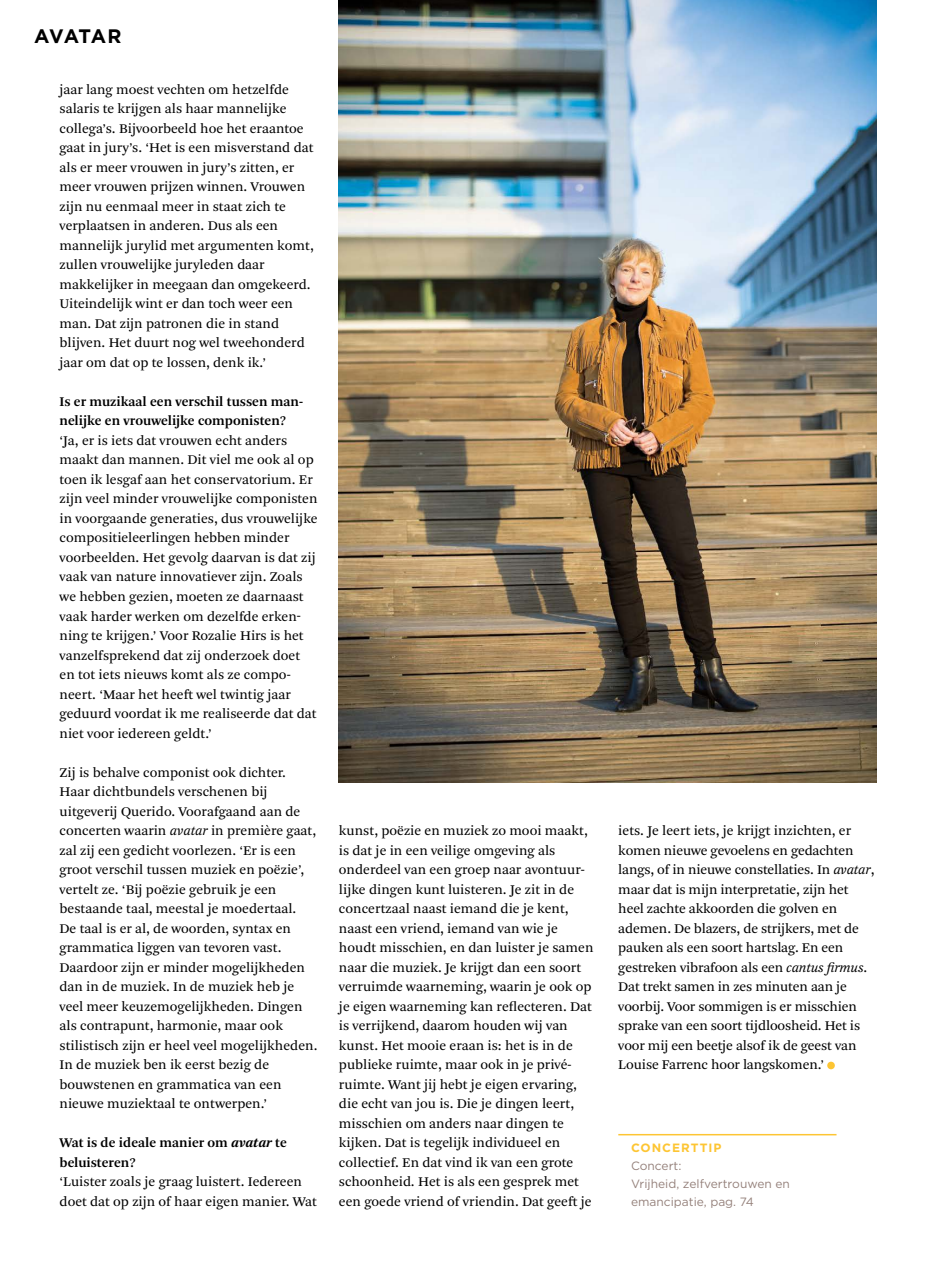
<style>
.page{position:relative;width:936px;height:1285px;background:#fff}
.page>*{position:absolute;margin:0;border:0;box-sizing:border-box;transform-origin:0 0}
.t1{font:700 19.5px "Gotham";letter-spacing:-.01em;color:#000}
.t2{font:13.95px/19.5px "Arnhem Pro Blond";color:#000}
.t3{font:600 13.95px/19.5px "Arnhem Pro";color:#000}
.t4{font:12px/18px "Gotham";color:#95817b}
.t5{font:700 12px "Gotham";letter-spacing:.085em;color:#fdc533}
.s1{font-style:italic}
.s2{font-weight:700;font-style:italic}
</style>
<div class="page">
<svg style="left:827px;top:1061px;width:7px;height:8px"></svg>
<img style="left:339px;top:0;width:537px;height:782px">
<hr style="left:618px;top:1133px;width:218px;height:2px;background:#fdc533">
<h1 class="t1" style="left:34px;top:23px;width:89px">AVATAR</h1>
<p class="t2" style="left:60px;top:79px;width:256px">jaar lang moest vechten om hetzelfde salaris te krijgen als haar mannelijke collega’s. Bijvoorbeeld hoe het eraantoe gaat in jury’s. ‘Het is een misverstand dat als er meer vrouwen in jury’s zitten, er meer vrouwen prijzen winnen. Vrouwen zijn nu eenmaal meer in staat zich te verplaatsen in anderen. Dus als een mannelijk jurylid met argumenten komt, zullen vrouwelijke juryleden daar makkelijker in meegaan dan omgekeerd.<br>Uiteindelijk wint er dan toch weer een man. Dat zijn patronen die in stand blijven. Het duurt nog wel tweehonderd jaar om dat op te lossen, denk ik.’</p>
<p class="t3" style="left:60px;top:392px;width:245px">Is er muzikaal een verschil tussen man&shy;nelijke en vrouwelijke componisten?</p>
<p class="t2" style="left:60px;top:430px;width:259px">‘Ja, er is iets dat vrouwen echt anders maakt dan mannen. Dit viel me ook al op toen ik lesgaf aan het conservatorium. Er zijn veel minder vrouwelijke componisten in voorgaande generaties, dus vrouwelijke compositieleerlingen hebben minder voorbeelden. Het gevolg daarvan is dat zij vaak van nature innovatiever zijn. Zoals we hebben gezien, moeten ze daarnaast vaak harder werken om dezelfde erken&shy;ning te krijgen.’ Voor Rozalie Hirs is het vanzelfsprekend dat zij onderzoek doet en tot iets nieuws komt als ze compo&shy;neert. ‘Maar het heeft wel twintig jaar geduurd voordat ik me realiseerde dat dat niet voor iedereen geldt.’</p>
<p class="t2" style="left:60px;top:762px;width:259px">Zij is behalve componist ook dichter.<br>Haar dichtbundels verschenen bij uitgeverij Querido. Voorafgaand aan de concerten waarin <span class="s1">avatar</span> in première gaat, zal zij een gedicht voorlezen. ‘Er is een groot verschil tussen muziek en poëzie’, vertelt ze. ‘Bij poëzie gebruik je een bestaande taal, meestal je moedertaal.<br>De taal is er al, de woorden, syntax en grammatica liggen van tevoren vast.<br>Daardoor zijn er minder mogelijkheden dan in de muziek. In de muziek heb je veel meer keuzemogelijkheden. Dingen als contrapunt, harmonie, maar ook stilistisch zijn er heel veel mogelijkheden.<br>In de muziek ben ik eerst bezig de bouwstenen en grammatica van een nieuwe muziektaal te ontwerpen.’</p>
<p class="t3" style="left:60px;top:1133px;width:229px">Wat is de ideale manier om <span class="s2">avatar</span> te beluisteren?</p>
<p class="t2" style="left:60px;top:1172px;width:259px">‘Luister zoals je graag luistert. Iedereen doet dat op zijn of haar eigen manier. Wat</p>
<p class="t2" style="left:339px;top:821px;width:256px">kunst, poëzie en muziek zo mooi maakt, is dat je in een veilige omgeving als onderdeel van een groep naar avontuur&shy;lijke dingen kunt luisteren. Je zit in de concertzaal naast iemand die je kent, naast een vriend, iemand van wie je houdt misschien, en dan luister je samen naar die muziek. Je krijgt dan een soort verruimde waarneming, waarin je ook op je eigen waarneming kan reflecteren. Dat is verrijkend, daarom houden wij van kunst. Het mooie eraan is: het is in de publieke ruimte, maar ook in je privé&shy;ruimte. Want jij hebt je eigen ervaring, die echt van jou is. Die je dingen leert, misschien om anders naar dingen te kijken. Dat is tegelijk individueel en collectief. En dat vind ik van een grote schoonheid. Het is als een gesprek met een goede vriend of vriendin. Dat geeft je</p>
<p class="t2" style="left:618px;top:821px;width:258px">iets. Je leert iets, je krijgt inzichten, er komen nieuwe gevoelens en gedachten langs, of in nieuwe constellaties. In <span class="s1">avatar</span>, maar dat is mijn interpretatie, zijn het heel zachte akkoorden die golven en ademen. De blazers, de strijkers, met de pauken als een soort hartslag. En een gestreken vibrafoon als een <span class="s1">cantus firmus</span>.<br>Dat trekt samen in zes minuten aan je voorbij. Voor sommigen is er misschien sprake van een soort tijdloosheid. Het is voor mij een beetje alsof ik de geest van Louise Farrenc hoor langskomen.’</p>
<p class="t5" style="left:631px;top:1139px;width:92px">CONCERTTIP</p>
<p class="t4" style="left:631px;top:1156px;width:160px">Concert:<br>Vrijheid, zelfvertrouwen en emancipatie, pag. 74</p>
</div>
